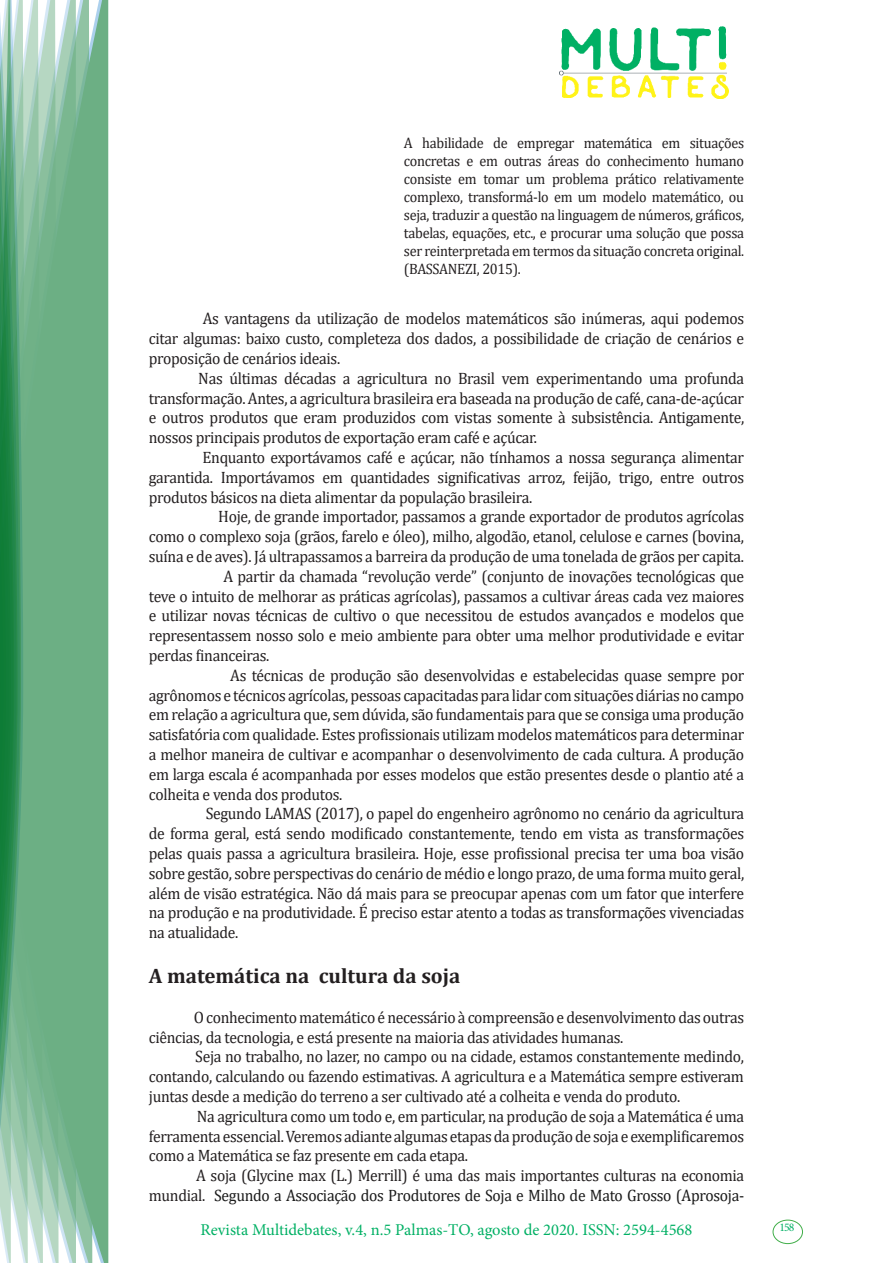
<style>
.page{position:relative;width:893px;height:1263px;background:#fff}
.page>*{position:absolute;margin:0;border:0;box-sizing:border-box;transform-origin:0 0}
.Titulo_2{font:700 21px "Cambria";color:#231f20}
.texto{font:16.5px/19.8px "Cambria";letter-spacing:-.02em;color:#231f20;text-align:justify;scale:.95 1}
.t1{font:16.5px "Minion Pro";color:#00b064}
.citacao{font:15px/18px "Cambria";letter-spacing:-.02em;color:#231f20;text-align:justify;scale:.95 1}
.t2{font:11.7px "Minion Pro";color:#00b064}
.s1{color:#1b1b1b}
</style>
<div class="page">
<img style="left:559px;top:26px;width:169px;height:72px">
<div style="left:95px;top:0;width:14px;height:1263px;background:#6caf84"></div>
<svg style="left:79px;top:0;width:16px;height:1263px;background:#71b289"></svg>
<svg style="left:62px;top:0;width:17px;height:1263px;background:#75b48c"></svg>
<svg style="left:45px;top:0;width:17px;height:1263px;background:#7cb792"></svg>
<svg style="left:30px;top:0;width:15px;height:1263px;background:#80ba96"></svg>
<svg style="left:0;top:0;width:30px;height:1263px;background:#61a97f"></svg>
<div style="left:772px;top:1219px;width:31px;height:25px;border:1px solid #40ae49;border-radius:50%"></div>
<p class="citacao" style="left:404px;top:134px;width:360px">A habilidade de empregar matemática em situações concretas e em outras áreas do conhecimento humano consiste em tomar um problema prático relativamente complexo, transformá-lo em um modelo matemático, ou seja, traduzir a questão na linguagem de números, gráficos, tabelas, equações, etc., e procurar uma solução que possa ser reinterpretada em termos da situação concreta original. (BASSANEZI, 2015).</p>
<p class="texto" style="left:149px;top:309px;width:628px;text-indent:54px">As vantagens da utilização de modelos matemáticos são inúmeras, aqui podemos citar algumas: baixo custo, completeza dos dados, a possibilidade de criação de cenários e proposição de cenários ideais.</p>
<p class="texto" style="left:149px;top:368px;width:628px;text-indent:49px">Nas últimas décadas a agricultura no Brasil vem experimentando uma profunda transformação. Antes, a agricultura brasileira era baseada na produção de café, cana-de-açúcar e outros produtos que eram produzidos com vistas somente à subsistência. Antigamente, nossos principais produtos de exportação eram café e açúcar.</p>
<p class="texto" style="left:149px;top:447px;width:628px;text-indent:54px">Enquanto exportávamos café e açúcar, não tínhamos a nossa segurança alimentar garantida. Importávamos em quantidades significativas arroz, feijão, trigo, entre outros produtos básicos na dieta alimentar da população brasileira.</p>
<p class="texto" style="left:149px;top:507px;width:628px;text-indent:69px">Hoje, de grande importador, passamos a grande exportador de produtos agrícolas como o complexo soja (grãos, farelo e óleo), milho, algodão, etanol, celulose e carnes (bovina, suína e de aves). Já ultrapassamos a barreira da produção de uma tonelada de grãos per capita.</p>
<p class="texto" style="left:149px;top:566px;width:628px;text-indent:75px">A partir da chamada “revolução verde” (conjunto de inovações tecnológicas que teve o intuito de melhorar as práticas agrícolas), passamos a cultivar áreas cada vez maiores e utilizar novas técnicas de cultivo o que necessitou de estudos avançados e modelos que representassem nosso solo e meio ambiente para obter uma melhor produtividade e evitar perdas financeiras.</p>
<p class="texto" style="left:149px;top:665px;width:628px;text-indent:81px">As técnicas de produção são desenvolvidas e estabelecidas quase sempre por agrônomos e técnicos agrícolas, pessoas capacitadas para lidar com situações diárias no campo em relação a agricultura que, sem dúvida, são fundamentais para que se consiga uma produção satisfatória com qualidade. Estes profissionais utilizam modelos matemáticos para determinar a melhor maneira de cultivar e acompanhar o desenvolvimento de cada cultura. A produção em larga escala é acompanhada por esses modelos que estão presentes desde o plantio até a colheita e venda dos produtos.</p>
<p class="texto" style="left:149px;top:804px;width:628px;text-indent:57px">Segundo LAMAS (2017), o papel do engenheiro agrônomo no cenário da agricultura de forma geral, está sendo modificado constantemente, tendo em vista as transformações pelas quais passa a agricultura brasileira. Hoje, esse profissional precisa ter uma boa visão sobre gestão, sobre perspectivas do cenário de médio e longo prazo, de uma forma muito geral, além de visão estratégica. Não dá mais para se preocupar apenas com um fator que interfere na produção e na produtividade. É preciso estar atento a todas as transformações vivenciadas na atualidade.</p>
<p class="Titulo_2" style="left:149px;top:961px;width:313px">A matemática na cultura da soja</p>
<p class="texto" style="left:149px;top:1007px;width:628px;text-indent:45px">O conhecimento matemático é necessário à compreensão e desenvolvimento das outras ciências, da tecnologia, e está presente na maioria das atividades humanas.</p>
<p class="texto" style="left:149px;top:1047px;width:628px;text-indent:46px">Seja no trabalho, no lazer, no campo ou na cidade, estamos constantemente medindo, contando, calculando ou fazendo estimativas. A agricultura e a Matemática sempre estiveram juntas desde a medição do terreno a ser cultivado até a colheita e venda do produto.</p>
<p class="texto" style="left:149px;top:1106px;width:628px;text-indent:48px">Na agricultura como um todo e, em particular, na produção de soja a Matemática é uma ferramenta essencial. Veremos adiante algumas etapas da produção de soja e exemplificaremos como a Matemática se faz presente em cada etapa.</p>
<p class="texto" style="left:149px;top:1165px;width:628px;text-align:right">A soja (Glycine max (L.) Merrill) é uma das mais importantes culturas na economia mundial. <span class="s1">Segundo a Associação dos Produtores de Soja e Milho de Mato Grosso (Aprosoja-</span></p>
<p class="t1" style="left:200px;top:1218px;width:493px">Revista Multidebates, v.4, n.5 Palmas-TO, agosto de 2020. ISSN: 2594-4568</p>
<p class="t2" style="left:779px;top:1219px;width:16px">158</p>
</div>
